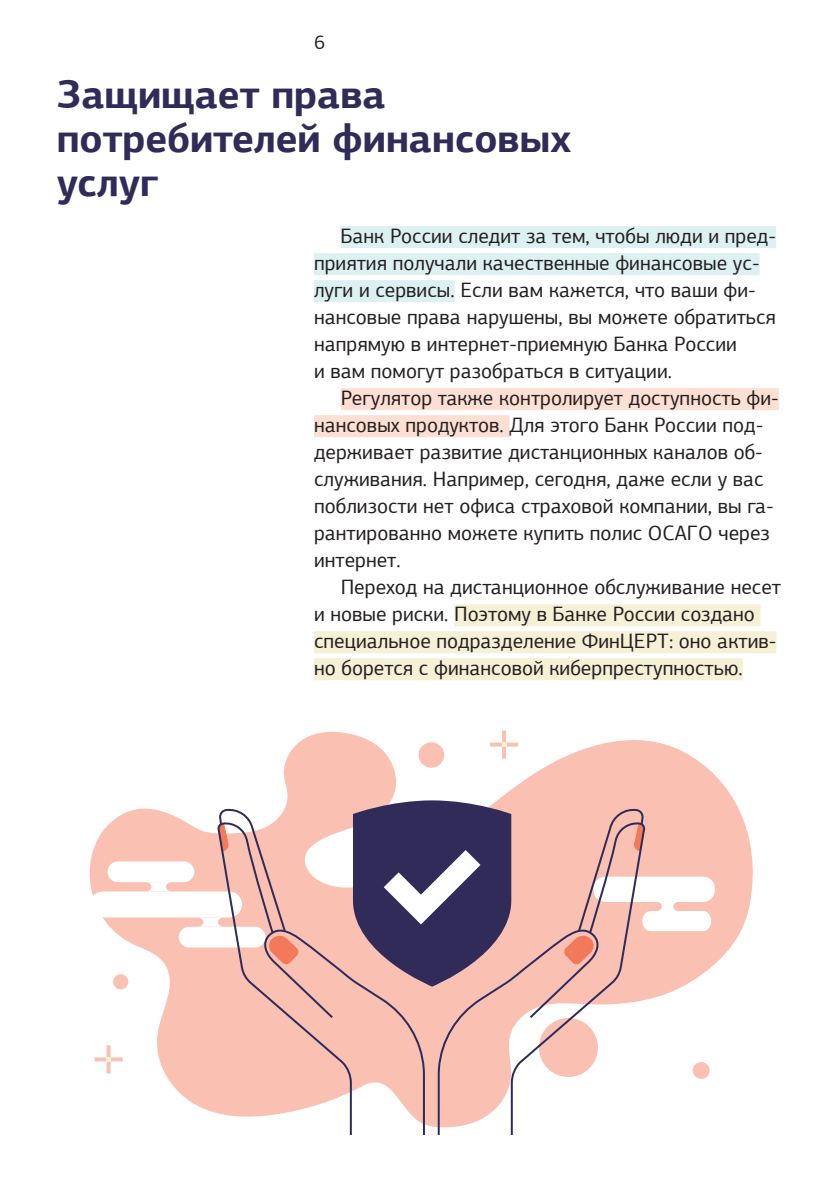
<style>
.page{position:relative;width:840px;height:1191px;background:#fff}
.page>*{position:absolute;margin:0;border:0;box-sizing:border-box;transform-origin:0 0}
.t1{font:700 40px/44px "PF Agora Sans Pro";color:#302b58}
.t2{font:20.8px/27px "PF Agora Sans Pro";color:#231f20}
.t3{font:20px "PF Agora Sans Pro";color:#231f20}
</style>
<div class="page">
<div style="left:340px;top:226px;width:435px;height:22px;background:#ddf1f2"></div>
<div style="left:314px;top:253px;width:445px;height:22px;background:#ddf1f2"></div>
<div style="left:314px;top:280px;width:140px;height:22px;background:#ddf1f2"></div>
<div style="left:340px;top:388px;width:438px;height:22px;background:#fddfd3"></div>
<div style="left:314px;top:415px;width:195px;height:22px;background:#fddfd3"></div>
<div style="left:454px;top:604px;width:306px;height:22px;background:#f5f0d6"></div>
<div style="left:314px;top:631px;width:462px;height:22px;background:#f5f0d6"></div>
<div style="left:314px;top:658px;width:428px;height:22px;background:#f5f0d6"></div>
<svg style="left:89px;top:730px;width:664px;height:376px"></svg>
<div style="left:90px;top:891px;width:152px;height:26px;background:#fff;border-radius:13px"></div>
<div style="left:179px;top:926px;width:86px;height:21px;background:#fff;border-radius:10px"></div>
<div style="left:107px;top:861px;width:87px;height:21px;background:#fff;border-radius:10px"></div>
<svg style="left:145px;top:882px;width:27px;height:9px"></svg>
<div style="left:418px;top:742px;width:26px;height:25px;background:#fac0b2;border-radius:50%"></div>
<svg style="left:197px;top:800px;width:513px;height:334px"></svg>
<svg style="left:218px;top:822px;width:134px;height:312px"></svg>
<svg style="left:509px;top:822px;width:135px;height:312px"></svg>
<div style="left:113px;top:974px;width:15px;height:15px;background:#fac0b2;border-radius:50%"></div>
<p class="t3" style="left:314px;top:30px;width:13px">6</p>
<h1 class="t1" style="left:57px;top:72px;width:515px">Защищает права потребителей финансовых услуг</h1>
<p class="t2" style="left:314px;top:222px;width:463px;text-indent:27px">Банк России следит за тем, чтобы люди и пред&shy;приятия получали качественные финансовые ус&shy;луги и сервисы. Если вам кажется, что ваши фи&shy;нансовые права нарушены, вы можете обратиться напрямую в интернет-приемную Банка России<br>и вам помогут разобраться в ситуации.</p>
<p class="t2" style="left:314px;top:384px;width:466px;text-indent:27px">Регулятор также контролирует доступность фи&shy;нансовых продуктов. Для этого Банк России под&shy;держивает развитие дистанционных каналов об&shy;служивания. Например, сегодня, даже если у вас поблизости нет офиса страховой компании, вы га&shy;рантированно можете купить полис ОСАГО через интернет.</p>
<p class="t2" style="left:314px;top:573px;width:468px;text-indent:27px">Переход на дистанционное обслуживание несет и новые риски. Поэтому в Банке России создано специальное подразделение ФинЦЕРТ: оно актив&shy;но борется с финансовой киберпреступностью.</p>
</div>
